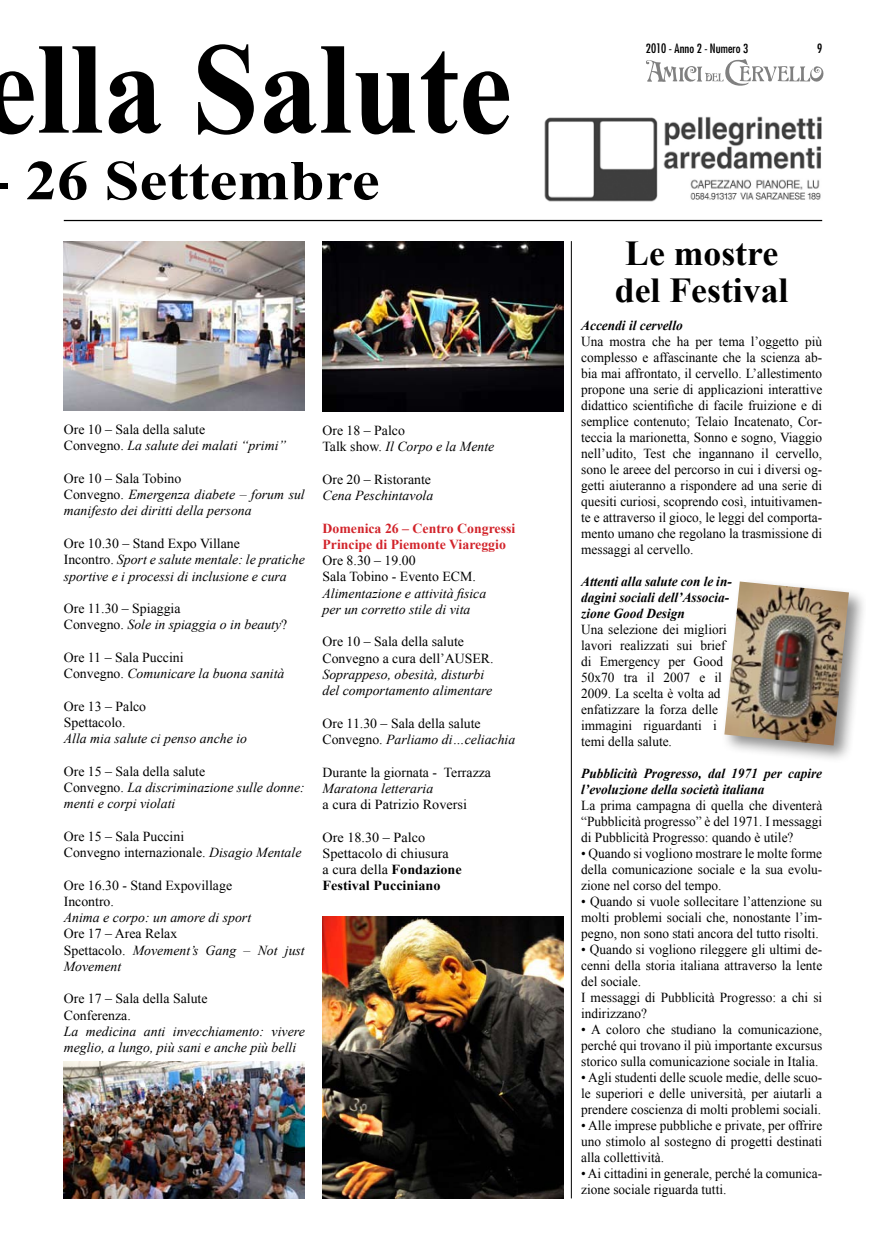
<style>
.page{position:relative;width:886px;height:1241px;background:#fff}
.page>*{position:absolute;margin:0;border:0;box-sizing:border-box;transform-origin:0 0}
.t1{font:700 130.38px "Times New Roman";color:#000;scale:.92 1}
.t2{font:700 56.25px "Times New Roman";color:#000;scale:1.12 1}
.t3{font:700 35px/37.5px "Times New Roman";color:#000}
.t4{font:13.75px/16px "Times New Roman";color:#000}
.t5{font:italic 13.75px/16.2px "Times New Roman";color:#000}
.t6{font:italic 700 13.75px/16px "Times New Roman";color:#000}
.t7{font:700 13.75px/16.2px "Times New Roman";color:#d2232a}
.t8{font:condensed 12.5px "Futura";color:#000}
.s1{font-style:italic}
.s2{font-style:normal}
.s3{font-weight:700}
</style>
<div class="page">
<svg style="left:646px;top:59px;width:178px;height:27px"></svg>
<hr style="left:64px;top:220px;width:758px;height:1px;background:#000">
<img style="left:544px;top:117px;width:114px;height:85px">
<img style="left:690px;top:179px;width:131px;height:21px">
<img style="left:663px;top:116px;width:159px;height:54px">
<img style="left:322px;top:916px;width:241px;height:282px">
<img style="left:322px;top:241px;width:241px;height:170px">
<img style="left:64px;top:241px;width:241px;height:169px">
<img style="left:64px;top:1061px;width:241px;height:137px">
<hr style="left:571px;top:241px;width:1px;height:957px;background:#000">
<div style="left:719px;top:576px;width:147px;height:187px;background:#000;opacity:.45"></div>
<img style="left:724px;top:581px;width:125px;height:164px">
<h1 class="t1" style="left:-17px;top:-1px;width:576px">ella Salute</h1>
<h2 class="t2" style="left:25px;top:141px;width:318px">26 Settembre</h2>
<p class="t4" style="left:64px;top:421px;width:224px">Ore 10 – Sala della salute<br>Convegno. <span class="s1">La salute dei malati “primi”</span></p>
<p class="t5" style="left:64px;top:470px;width:242px"><span class="s2">Ore 10 – Sala Tobino<br>Convegno.</span> Emergenza diabete – forum sul manifesto dei diritti della persona</p>
<p class="t5" style="left:64px;top:535px;width:242px"><span class="s2">Ore 10.30 – Stand Expo Villane<br>Incontro.</span> Sport e salute mentale: le pratiche sportive e i processi di inclusione e cura</p>
<p class="t4" style="left:64px;top:600px;width:225px">Ore 11.30 – Spiaggia<br>Convegno. <span class="s1">Sole in spiaggia o in beauty</span>?</p>
<p class="t4" style="left:64px;top:648px;width:222px">Ore 11 – Sala Puccini<br>Convegno. <span class="s1">Comunicare la buona sanità</span></p>
<p class="t4" style="left:64px;top:697px;width:84px">Ore 13 – Palco<br>Spettacolo.</p>
<p class="t5" style="left:64px;top:730px;width:185px">Alla mia salute ci penso anche io</p>
<p class="t5" style="left:64px;top:762px;width:242px"><span class="s2">Ore 15 – Sala della salute<br>Convegno.</span> La discriminazione sulle donne: menti e corpi violati</p>
<p class="t4" style="left:64px;top:827px;width:239px">Ore 15 – Sala Puccini<br>Convegno internazionale. <span class="s1">Disagio Mentale</span></p>
<p class="t4" style="left:64px;top:876px;width:170px">Ore 16.30 - Stand Expovillage<br>Incontro.</p>
<p class="t5" style="left:64px;top:908px;width:189px">Anima e corpo: un amore di sport</p>
<p class="t5" style="left:64px;top:925px;width:242px"><span class="s2">Ore 17 – Area Relax<br>Spettacolo.</span> Movement’s Gang – Not just<br>Movement</p>
<p class="t4" style="left:64px;top:990px;width:145px">Ore 17 – Sala della Salute<br>Conferenza.</p>
<p class="t5" style="left:64px;top:1022px;width:242px">La medicina anti invecchiamento: vivere meglio, a lungo, più sani e anche più belli</p>
<p class="t4" style="left:322px;top:422px;width:173px">Ore 18 – Palco<br>Talk show. <span class="s1">Il Corpo e la Mente</span></p>
<p class="t4" style="left:322px;top:471px;width:110px">Ore 20 – Ristorante</p>
<p class="t5" style="left:322px;top:487px;width:112px">Cena Peschintavola</p>
<p class="t7" style="left:322px;top:519px;width:194px">Domenica 26 – Centro Congressi<br>Principe di Piemonte Viareggio</p>
<p class="t4" style="left:322px;top:552px;width:155px">Ore 8.30 – 19.00<br>Sala Tobino - Evento ECM.</p>
<p class="t5" style="left:322px;top:584px;width:165px">Alimentazione e attività fisica per un corretto stile di vita</p>
<p class="t4" style="left:322px;top:633px;width:172px">Ore 10 – Sala della salute<br>Convegno a cura dell’AUSER.</p>
<p class="t5" style="left:322px;top:665px;width:171px">Soprappeso, obesità, disturbi del comportamento alimentare</p>
<p class="t4" style="left:322px;top:714px;width:194px">Ore 11.30 – Sala della salute<br>Convegno. <span class="s1">Parliamo di…celiachia</span></p>
<p class="t4" style="left:322px;top:763px;width:170px">Durante la giornata - Terrazza</p>
<p class="t5" style="left:322px;top:779px;width:112px">Maratona letteraria</p>
<p class="t4" style="left:322px;top:796px;width:146px">a cura di Patrizio Roversi</p>
<p class="t4" style="left:322px;top:828px;width:141px">Ore 18.30 – Palco<br>Spettacolo di chiusura<br>a cura della <span class="s3">Fondazione<br>Festival Pucciniano</span></p>
<p class="t8" style="left:646px;top:41px;width:104px">2010 - Anno 2 - Numero 3</p>
<p class="t8" style="left:817px;top:41px;width:7px">9</p>
<h3 class="t3" style="left:615px;top:233px;width:175px">Le mostre del Festival</h3>
<p class="t6" style="left:581px;top:316px;width:103px">Accendi il cervello</p>
<p class="t4" style="left:581px;top:333px;width:243px;text-align:justify">Una mostra che ha per tema l’oggetto più complesso e affascinante che la scienza ab&shy;bia mai affrontato, il cervello. L’allestimento propone una serie di applicazioni interattive didattico scientifiche di facile fruizione e di semplice contenuto; Telaio Incatenato, Cor&shy;teccia la marionetta, Sonno e sogno, Viaggio nell’udito, Test che ingannano il cervello, sono le areee del percorso in cui i diversi og&shy;getti aiuteranno a rispondere ad una serie di quesiti curiosi, scoprendo così, intuitivamen&shy;te e attraverso il gioco, le leggi del comporta&shy;mento umano che regolano la trasmissione di messaggi al cervello.</p>
<p class="t6" style="left:581px;top:572px;width:152px">Attenti alla salute con le in&shy;dagini sociali dell’Associa&shy;zione Good Design</p>
<p class="t4" style="left:581px;top:621px;width:147px">Una selezione dei migliori lavori realizzati sui brief di Emergency per Good<br>50x70 tra il 2007 e il<br>2009. La scelta è volta ad enfatizzare la forza delle immagini riguardanti i temi della salute.</p>
<p class="t6" style="left:581px;top:765px;width:242px">Pubblicità Progresso, dal 1971 per capire l’evoluzione della società italiana</p>
<p class="t4" style="left:581px;top:797px;width:243px;text-align:justify">La prima campagna di quella che diventerà “Pubblicità progresso” è del 1971. I messaggi di Pubblicità Progresso: quando è utile?</p>
<p class="t4" style="left:581px;top:845px;width:242px;text-align:justify">• Quando si vogliono mostrare le molte forme della comunicazione sociale e la sua evolu&shy;zione nel corso del tempo.</p>
<p class="t4" style="left:581px;top:893px;width:243px;text-align:justify">• Quando si vuole sollecitare l’attenzione su molti problemi sociali che, nonostante l’im&shy;pegno, non sono stati ancora del tutto risolti.</p>
<p class="t4" style="left:581px;top:941px;width:242px">• Quando si vogliono rileggere gli ultimi de&shy;cenni della storia italiana attraverso la lente del sociale.<br>I messaggi di Pubblicità Progresso: a chi si indirizzano?</p>
<p class="t4" style="left:581px;top:1021px;width:242px;text-align:justify">• A coloro che studiano la comunicazione, perché qui trovano il più importante excursus storico sulla comunicazione sociale in Italia.</p>
<p class="t4" style="left:581px;top:1069px;width:242px;text-align:justify">• Agli studenti delle scuole medie, delle scuo&shy;le superiori e delle università, per aiutarli a prendere coscienza di molti problemi sociali.</p>
<p class="t4" style="left:581px;top:1117px;width:242px;text-align:justify">• Alle imprese pubbliche e private, per offrire uno stimolo al sostegno di progetti destinati alla collettività.</p>
<p class="t4" style="left:581px;top:1165px;width:242px">• Ai cittadini in generale, perché la comunica&shy;zione sociale riguarda tutti.</p>
</div>
